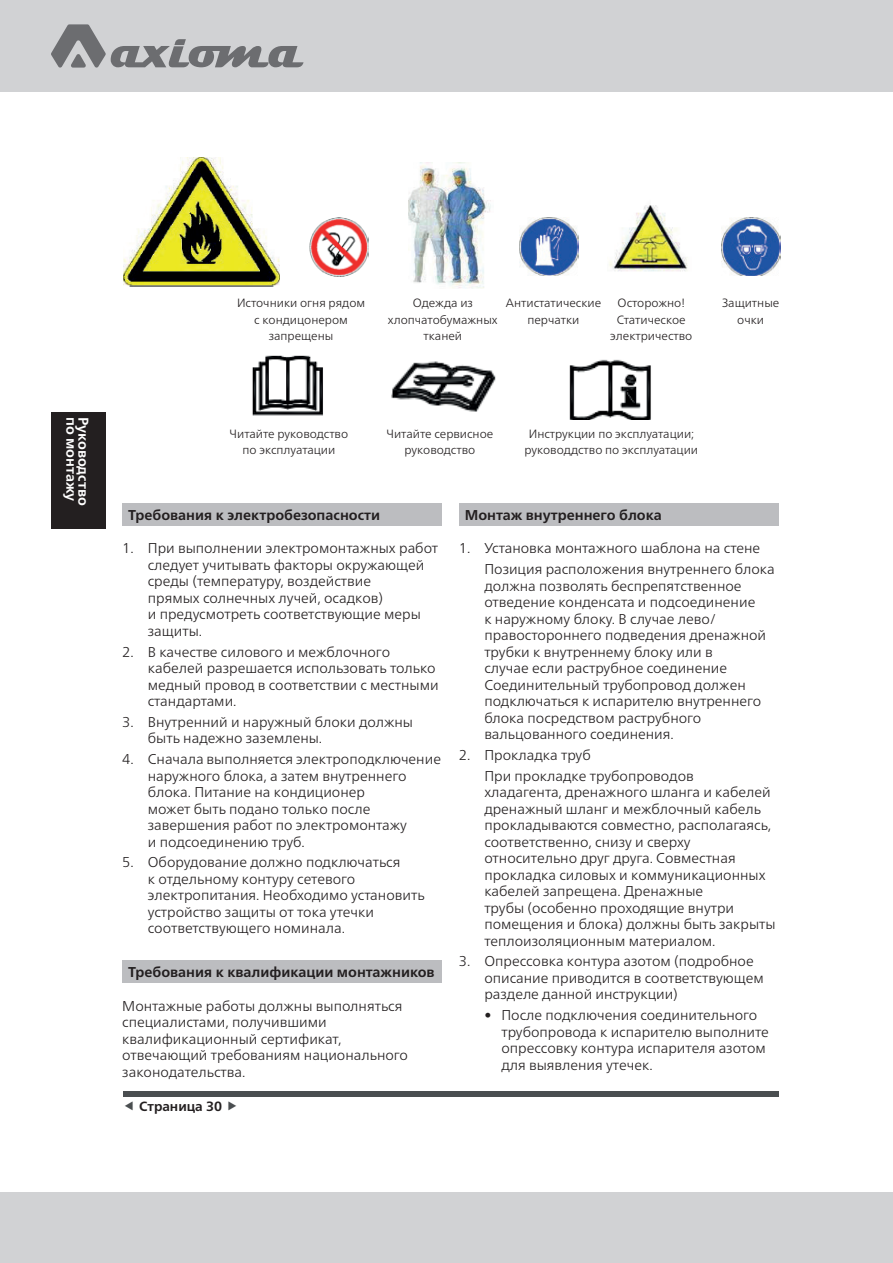
<style>
.page{position:relative;width:893px;height:1263px;background:#fff}
.page>*{position:absolute;margin:0;border:0;box-sizing:border-box;transform-origin:0 0}
.t1{font:300 14.25px/16.5px "Frutiger Neue LTW1 G";color:#231f20}
.t2{font:700 14.25px "Frutiger Neue LTW1 G";color:#231f20}
.t3{font:700 14.25px "Frutiger Neue LTW1 G";color:#fff}
.t4{font:700 13.5px "Frutiger Neue LTW1 G";color:#231f20}
.t5{font:300 12px/16.5px "Frutiger Neue LTW1 G";color:#231f20;text-align:center}
</style>
<div class="page">
<div style="left:123px;top:1092px;width:656px;height:5px;background:#4a4e50"></div>
<div style="left:52px;top:413px;width:55px;height:117px;background:#231f20"></div>
<div style="left:51px;top:412px;width:54px;height:117px;background:#231f20"></div>
<div style="left:0;top:1192px;width:893px;height:71px;background:#d1d2d4"></div>
<div style="left:0;top:0;width:893px;height:92px;background:#d1d2d4"></div>
<svg style="left:51px;top:24px;width:253px;height:44px"></svg>
<div style="left:122px;top:503px;width:320px;height:23px;background:#bcbdc0"></div>
<div style="left:122px;top:960px;width:320px;height:23px;background:#bcbdc0"></div>
<div style="left:459px;top:503px;width:319px;height:23px;background:#bcbdc0"></div>
<img style="left:252px;top:355px;width:71px;height:61px">
<img style="left:569px;top:359px;width:82px;height:61px">
<img style="left:391px;top:361px;width:105px;height:50px">
<img style="left:309px;top:217px;width:59px;height:59px">
<img style="left:123px;top:157px;width:156px;height:129px">
<img style="left:408px;top:162px;width:83px;height:127px">
<img style="left:520px;top:218px;width:58px;height:58px">
<img style="left:721px;top:218px;width:59px;height:58px">
<img style="left:609px;top:205px;width:79px;height:67px">
<p class="t3" style="left:80px;top:417px;width:86px;rotate:90deg">по монтажу</p>
<p class="t3" style="left:92px;top:417px;width:90px;rotate:90deg">Руководство</p>
<p class="t5" style="left:237px;top:294px;width:130px">Источники огня рядом с кондицонером запрещены</p>
<p class="t5" style="left:388px;top:294px;width:111px">Одежда из хлопчатобумажных тканей</p>
<p class="t5" style="left:506px;top:294px;width:97px">Антистатические перчатки</p>
<p class="t5" style="left:610px;top:294px;width:84px">Осторожно!<br>Статическое электричество</p>
<p class="t5" style="left:722px;top:294px;width:59px">Защитные очки</p>
<p class="t5" style="left:230px;top:425px;width:120px">Читайте руководство по эксплуатации</p>
<p class="t5" style="left:386px;top:425px;width:108px">Читайте сервисное руководство</p>
<p class="t5" style="left:524px;top:425px;width:175px">Инструкции по эксплуатации; руководдство по эксплуатации</p>
<p class="t2" style="left:128px;top:506px;width:253px">Требования к электробезопасности</p>
<p class="t1" style="left:148px;top:540px;width:292px;text-indent:-26px">1. При выполнении электромонтажных работ следует учитывать факторы окружающей среды (температуру, воздействие<br>прямых солнечных лучей, осадков)<br>и предусмотреть соответствующие меры защиты.</p>
<p class="t1" style="left:148px;top:643px;width:292px;text-indent:-26px">2. В качестве силового и межблочного кабелей разрешается использовать только медный провод в соответствии с местными стандартами.</p>
<p class="t1" style="left:148px;top:713px;width:267px;text-indent:-26px">3. Внутренний и наружный блоки должны быть надежно заземлены.</p>
<p class="t1" style="left:148px;top:751px;width:295px;text-indent:-26px">4. Сначала выполняется электроподключение наружного блока, а затем внутреннего блока. Питание на кондиционер<br>может быть подано только после завершения работ по электромонтажу<br>и подсоединению труб.</p>
<p class="t1" style="left:148px;top:854px;width:278px;text-indent:-26px">5. Оборудование должно подключаться<br>к отдельному контуру сетевого электропитания. Необходимо установить устройство защиты от тока утечки соответствующего номинала.</p>
<p class="t2" style="left:128px;top:963px;width:308px">Требования к квалификации монтажников</p>
<p class="t1" style="left:122px;top:997px;width:287px">Монтажные работы должны выполняться специалистами, получившими квалификационный сертификат, отвечающий требованиям национального законодательства.</p>
<p class="t4" style="left:139px;top:1098px;width:85px">Страница 30</p>
<p class="t2" style="left:465px;top:506px;width:198px">Монтаж внутреннего блока</p>
<p class="t1" style="left:484px;top:538px;width:292px;line-height:20.9px;text-indent:-26px">1. Установка монтажного шаблона на стене<br>Позиция расположения внутреннего блока</p>
<p class="t1" style="left:484px;top:577px;width:283px">должна позволять беспрепятственное отведение конденсата и подсоединение к наружному блоку. В случае лево/ правостороннего подведения дренажной трубки к внутреннему блоку или в<br>случае если раструбное соединение Соединительный трубопровод должен подключаться к испарителю внутреннего блока посредством раструбного вальцованного соединения.</p>
<p class="t1" style="left:484px;top:744px;width:211px;line-height:20.9px;text-indent:-26px">2. Прокладка труб<br>При прокладке трубопроводов</p>
<p class="t1" style="left:484px;top:784px;width:293px">хладагента, дренажного шланга и кабелей дренажный шланг и межблочный кабель прокладываются совместно, располагаясь, соответственно, снизу и сверху относительно друг друга. Совместная прокладка силовых и коммуникационных кабелей запрещена. Дренажные<br>трубы (особенно проходящие внутри помещения и блока) должны быть закрыты теплоизоляционным материалом.</p>
<p class="t1" style="left:484px;top:953px;width:281px;text-indent:-26px">3. Опрессовка контура азотом (подробное описание приводится в соответствующем разделе данной инструкции)</p>
<p class="t1" style="left:501px;top:1007px;width:269px;text-indent:-17px">• После подключения соединительного трубопровода к испарителю выполните опрессовку контура испарителя азотом для выявления утечек.</p>
</div>
